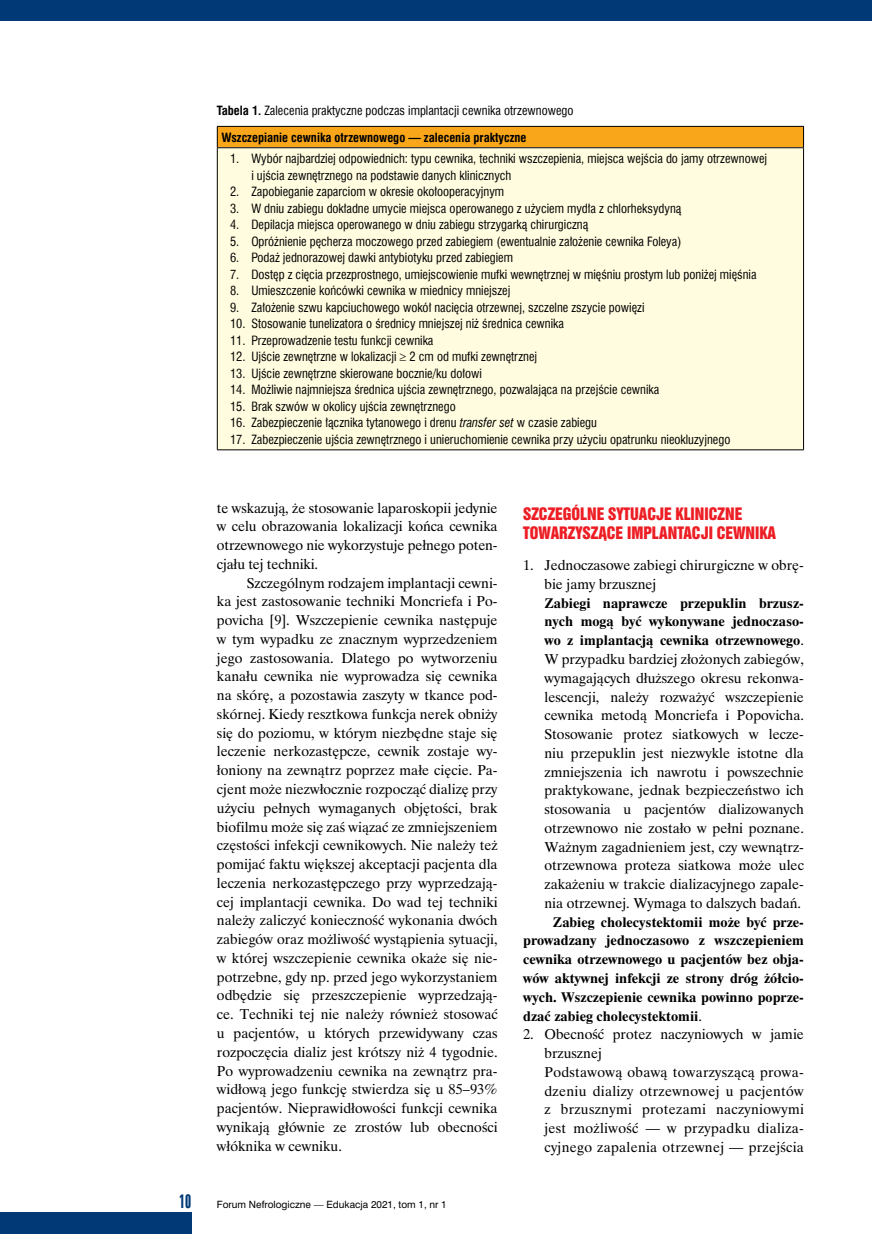
<style>
.page{position:relative;width:872px;height:1234px;background:#fff}
.page>*{position:absolute;margin:0;border:0;box-sizing:border-box;transform-origin:0 0}
.t1{font:18px "Swis 924 EU";color:#003976}
.t2{font:15.75px/18.8px "Swis 921 EU";color:#ed1d24}
.t3{font:14.25px/18.8px "Time Ibis EE";color:#000;text-align:justify}
.t4{font:700 14.25px/18.8px "Time Ibis EE";color:#000;text-align:justify}
.t5{font:14.25px/18.8px "Time Ibis EE";letter-spacing:.02em;color:#000}
.t6{font:12.45px/16.5px "Swis 721 Cn EU";color:#000}
.t7{font:700 12.45px/26.5px "Swis 721 Cn EU";color:#000}
.t8{font:9.3px "Swis 721 PL";color:#000}
.s1{font-weight:400}
.s2{font-style:italic}
.s3{font-weight:700}
</style>
<div class="page">
<div style="left:0;top:0;width:872px;height:21px;background:#003976"></div>
<div style="left:0;top:1212px;width:191px;height:21px;background:#003976"></div>
<div style="left:217px;top:126px;width:586px;height:22px;background:#faa61a"></div>
<div style="left:217px;top:148px;width:586px;height:302px;background:#fffcdf"></div>
<hr style="left:217px;top:126px;width:587px;height:1px;background:#000">
<svg style="left:217px;top:127px;width:1px;height:20px"></svg>
<svg style="left:803px;top:127px;width:1px;height:20px"></svg>
<hr style="left:217px;top:147px;width:587px;height:1px;background:#000">
<hr style="left:217px;top:148px;width:1px;height:301px;background:#000">
<hr style="left:803px;top:148px;width:1px;height:301px;background:#000">
<hr style="left:217px;top:449px;width:587px;height:1px;background:#000">
<p class="t7" style="left:221px;top:98px;width:353px;text-indent:-5px">Tabela 1. <span class="s1">Zalecenia praktyczne podczas implantacji cewnika otrzewnowego<br></span>Wszczepianie cewnika otrzewnowego — zalecenia praktyczne</p>
<p class="t6" style="left:251px;top:150px;width:517px;text-indent:-21px">1. Wybór najbardziej odpowiednich: typu cewnika, techniki wszczepienia, miejsca wejścia do jamy otrzewnowej i ujścia zewnętrznego na podstawie danych klinicznych</p>
<p class="t6" style="left:230px;top:183px;width:276px">2. Zapobieganie zaparciom w okresie okołooperacyjnym</p>
<p class="t6" style="left:230px;top:200px;width:453px">3. W dniu zabiegu dokładne umycie miejsca operowanego z użyciem mydła z chlorheksydyną</p>
<p class="t6" style="left:230px;top:216px;width:360px">4. Depilacja miejsca operowanego w dniu zabiegu strzygarką chirurgiczną</p>
<p class="t6" style="left:230px;top:233px;width:453px">5. Opróżnienie pęcherza moczowego przed zabiegiem (ewentualnie założenie cewnika Foleya)</p>
<p class="t6" style="left:230px;top:249px;width:284px">6. Podaż jednorazowej dawki antybiotyku przed zabiegiem</p>
<p class="t6" style="left:230px;top:266px;width:528px">7. Dostęp z cięcia przezprostnego, umiejscowienie mufki wewnętrznej w mięśniu prostym lub poniżej mięśnia</p>
<p class="t6" style="left:230px;top:282px;width:282px">8. Umieszczenie końcówki cewnika w miednicy mniejszej</p>
<p class="t6" style="left:230px;top:299px;width:416px">9. Założenie szwu kapciuchowego wokół nacięcia otrzewnej, szczelne zszycie powięzi</p>
<p class="t6" style="left:230px;top:315px;width:335px">10. Stosowanie tunelizatora o średnicy mniejszej niż średnica cewnika</p>
<p class="t6" style="left:230px;top:332px;width:205px">11. Przeprowadzenie testu funkcji cewnika</p>
<p class="t6" style="left:230px;top:348px;width:308px">12. Ujście zewnętrzne w lokalizacji ≥ 2 cm od mufki zewnętrznej</p>
<p class="t6" style="left:230px;top:365px;width:253px">13. Ujście zewnętrzne skierowane bocznie/ku dołowi</p>
<p class="t6" style="left:230px;top:381px;width:431px">14. Możliwie najmniejsza średnica ujścia zewnętrznego, pozwalająca na przejście cewnika</p>
<p class="t6" style="left:230px;top:398px;width:227px">15. Brak szwów w okolicy ujścia zewnętrznego</p>
<p class="t6" style="left:230px;top:414px;width:368px">16. Zabezpieczenie łącznika tytanowego i drenu <span class="s2">transfer set</span> w czasie zabiegu</p>
<p class="t6" style="left:230px;top:431px;width:502px">17. Zabezpieczenie ujścia zewnętrznego i unieruchomienie cewnika przy użyciu opatrunku nieokluzyjnego</p>
<p class="t3" style="left:217px;top:498px;width:282px">te wskazują, że stosowanie laparoskopii jedynie w celu obrazowania lokalizacji końca cewnika otrzewnowego nie wykorzystuje pełnego poten&shy;cjału tej techniki.</p>
<p class="t3" style="left:217px;top:573px;width:282px;text-indent:30px">Szczególnym rodzajem implantacji cewni&shy;ka jest zastosowanie techniki Moncriefa i Po&shy;povicha [9]. Wszczepienie cewnika następuje w tym wypadku ze znacznym wyprzedzeniem jego zastosowania. Dlatego po wytworzeniu kanału cewnika nie wyprowadza się cewnika na skórę, a pozostawia zaszyty w tkance pod&shy;skórnej. Kiedy resztkowa funkcja nerek obniży się do poziomu, w którym niezbędne staje się leczenie nerkozastępcze, cewnik zostaje wy&shy;łoniony na zewnątrz poprzez małe cięcie. Pa&shy;cjent może niezwłocznie rozpocząć dializę przy użyciu pełnych wymaganych objętości, brak biofilmu może się zaś wiązać ze zmniejszeniem częstości infekcji cewnikowych. Nie należy też pomijać faktu większej akceptacji pacjenta dla leczenia nerkozastępczego przy wyprzedzają&shy;cej implantacji cewnika. Do wad tej techniki należy zaliczyć konieczność wykonania dwóch zabiegów oraz możliwość wystąpienia sytuacji, w której wszczepienie cewnika okaże się nie&shy;potrzebne, gdy np. przed jego wykorzystaniem odbędzie się przeszczepienie wyprzedzają&shy;ce. Techniki tej nie należy również stosować u pacjentów, u których przewidywany czas rozpoczęcia dializ jest krótszy niż 4 tygodnie.<br>Po wyprowadzeniu cewnika na zewnątrz pra&shy;widłową jego funkcję stwierdza się u 85–93% pacjentów. Nieprawidłowości funkcji cewnika wynikają głównie ze zrostów lub obecności włóknika w cewniku.</p>
<p class="t1" style="left:179px;top:1189px;width:14px">10</p>
<p class="t8" style="left:217px;top:1198px;width:231px">Forum Nefrologiczne — Edukacja 2021, tom 1, nr 1</p>
<p class="t2" style="left:523px;top:504px;width:220px">SZCZEGÓLNE SYTUACJE KLINICZNE<br>TOWAR</p>
<p class="t2" style="left:568px;top:522px;width:74px">ZYSZĄC E IMPLA</p>
<p class="t2" style="left:668px;top:522px;width:110px">NTACJI CEWNIKA</p>
<p class="t3" style="left:544px;top:555px;width:261px;text-indent:-21px">1. Jednoczasowe zabiegi chirurgiczne w obrę&shy;bie jamy brzusznej</p>
<p class="t3" style="left:544px;top:593px;width:261px"><span class="s3">Zabiegi naprawcze przepuklin brzusz&shy;nych mogą być wykonywane jednoczaso&shy;wo z implantacją cewnika otrzewnowego</span>.<br>W przypadku bardziej złożonych zabiegów, wymagających dłuższego okresu rekonwa&shy;lescencji, należy rozważyć wszczepienie cewnika metodą Moncriefa i Popovicha.<br>Stosowanie protez siatkowych w lecze&shy;niu przepuklin jest niezwykle istotne dla zmniejszenia ich nawrotu i powszechnie praktykowane, jednak bezpieczeństwo ich stosowania u pacjentów dializowanych otrzewnowo nie zostało w pełni poznane.<br>Ważnym zagadnieniem jest, czy wewnątrz&shy;otrzewnowa proteza siatkowa może ulec zakażeniu w trakcie dializacyjnego zapale&shy;nia otrzewnej. Wymaga to dalszych badań.</p>
<p class="t4" style="left:523px;top:912px;width:282px;text-indent:30px">Zabieg cholecystektomii może być prze&shy;prowadzany jednoczasowo z wszczepieniem cewnika otrzewnowego u pacjentów bez obja&shy;wów aktywnej infekcji ze strony dróg żółcio&shy;wych. Wszczepienie cewnika powinno poprze&shy;dzać zabieg cholecystektomii<span class="s1">.</span></p>
<p class="t5" style="left:544px;top:1024px;width:261px;text-indent:-21px">2. Obecność protez naczyniowych w jamie brzusznej<br>Podstawową obawą towarzyszącą prowa&shy;dzeniu dializy otrzewnowej u pacjentów z brzusznymi protezami naczyniowymi jest możliwość — w przypadku dializa&shy;cyjnego zapalenia otrzewnej — przejścia</p>
</div>
